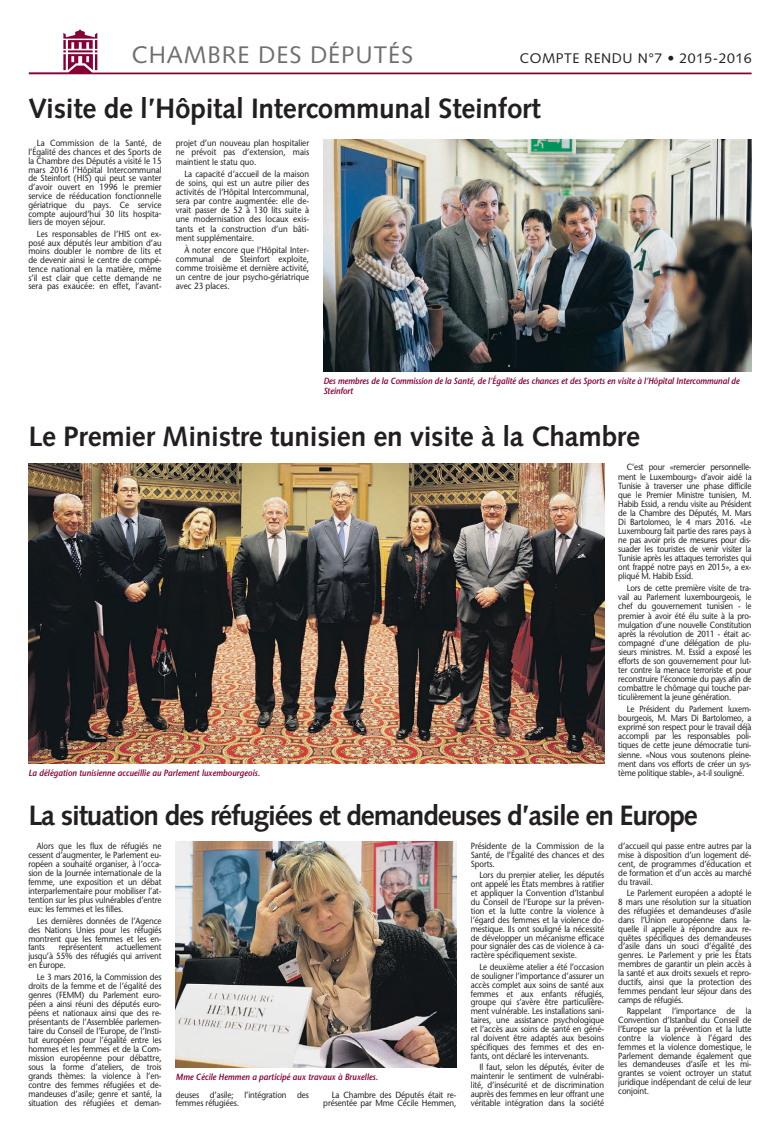
<style>
.page{position:relative;width:780px;height:1134px;background:#fff}
.page>*{position:absolute;margin:0;border:0;box-sizing:border-box;transform-origin:0 0}
.t1{font:700 28px "Syntax";letter-spacing:-.01em;color:#231f20}
.t2{font:700 28px "Syntax";letter-spacing:-.04em;color:#231f20}
.t3{font:24px "Syntax";letter-spacing:.04em;color:#706c6f}
.t4{font:14px "Syntax";letter-spacing:.04em;color:#231f20}
.t5{font:italic 600 9px/10px "Stone Sans";color:#860037;scale:.9 1}
.t6{font:8.9px/8.9px "Stone Sans";letter-spacing:-.01em;color:#231f20;text-align:justify;scale:.9 1}
.t7{font:8.9px/9.1px "Stone Sans";letter-spacing:-.01em;color:#231f20;text-align:justify;scale:.89 1}
</style>
<div class="page">
<svg style="left:29px;top:29px;width:722px;height:45px"></svg>
<img style="left:323px;top:139px;width:428px;height:232px">
<img style="left:28px;top:463px;width:576px;height:301px">
<img style="left:176px;top:842px;width:280px;height:225px">
<h2 class="t3" style="left:132px;top:41px;width:283px">CHAMBRE DES DÉPUTÉS</h2>
<h3 class="t4" style="left:520px;top:50px;width:233px">COMPTE RENDU N°7 • 2015-2016</h3>
<h1 class="t1" style="left:28px;top:92px;width:514px">Visite de l’Hôpital Intercommunal Steinfort</h1>
<p class="t6" style="left:28px;top:139px;width:150px;text-indent:9px">La Commission de la Santé, de l’Égalité des chances et des Sports de la Chambre des Députés a visité le 15 mars 2016 l’Hôpital Intercommunal de Steinfort (HIS) qui peut se vanter d’avoir ouvert en 1996 le premier service de rééducation fonctionnelle gériatrique du pays. Ce service compte aujourd’hui 30 lits hospita&shy;liers de moyen séjour.</p>
<p class="t6" style="left:28px;top:229px;width:150px;text-indent:9px">Les responsables de l’HIS ont ex&shy;posé aux députés leur ambition d’au moins doubler le nombre de lits et de devenir ainsi le centre de compé&shy;tence national en la matière, même s’il est clair que cette demande ne sera pas exaucée: en effet, l’avant-</p>
<p class="t6" style="left:176px;top:139px;width:150px;line-height:9.2px">projet d’un nouveau plan hospitalier ne prévoit pas d’extension, mais maintient le statu quo.</p>
<p class="t6" style="left:176px;top:169px;width:150px;line-height:9.2px;text-indent:9px">La capacité d’accueil de la maison de soins, qui est un autre pilier des activités de l’Hôpital Intercommunal, sera par contre augmentée: elle de&shy;vrait passer de 52 à 130 lits suite à une modernisation des locaux exis&shy;tants et la construction d’un bâti&shy;ment supplémentaire.</p>
<p class="t6" style="left:176px;top:245px;width:150px;line-height:9.2px;text-indent:9px">À noter encore que l’Hôpital Inter&shy;communal de Steinfort exploite, comme troisième et dernière activité, un centre de jour psycho-gériatrique avec 23 places.</p>
<p class="t5" style="left:323px;top:376px;width:464px">Des membres de la Commission de la Santé, de l’Égalité des chances et des Sports en visite à l’Hôpital Intercommunal de<br>Steinfort</p>
<h1 class="t1" style="left:28px;top:420px;width:613px">Le Premier Ministre tunisien en visite à la Chambre</h1>
<p class="t7" style="left:618px;top:463px;width:151px;text-indent:9px">C’est pour «remercier personnelle&shy;ment le Luxembourg» d’avoir aidé la Tunisie à traverser une phase difficile que le Premier Ministre tunisien, M.<br>Habib Essid, a rendu visite au Président de la Chambre des Députés, M. Mars Di Bartolomeo, le 4 mars 2016. «Le Luxembourg fait partie des rares pays à ne pas avoir pris de mesures pour dis&shy;suader les touristes de venir visiter la Tunisie après les attaques terroristes qui ont frappé notre pays en 2015», a ex&shy;pliqué M. Habib Essid.</p>
<p class="t7" style="left:618px;top:583px;width:151px;text-indent:9px">Lors de cette première visite de tra&shy;vail au Parlement luxembourgeois, le chef du gouvernement tunisien - le premier à avoir été élu suite à la pro&shy;mulgation d’une nouvelle Constitution après la révolution de 2011 - était ac&shy;compagné d’une délégation de plu&shy;sieurs ministres. M. Essid a exposé les efforts de son gouvernement pour lut&shy;ter contre la menace terroriste et pour reconstruire l’économie du pays afin de combattre le chômage qui touche par&shy;ticulièrement la jeune génération.</p>
<p class="t7" style="left:618px;top:704px;width:151px;text-indent:9px">Le Président du Parlement luxem&shy;bourgeois, M. Mars Di Bartolomeo, a exprimé son respect pour le travail déjà accompli par les responsables poli&shy;tiques de cette jeune démocratie tuni&shy;sienne. «Nous vous soutenons pleine&shy;ment dans vos efforts de créer un sys-</p>
<p class="t5" style="left:28px;top:767px;width:259px">La délégation tunisienne accueillie au Parlement luxembourgeois.</p>
<p class="t7" style="left:618px;top:768px;width:143px">tème politique stable», a-t-il souligné.</p>
<h1 class="t2" style="left:28px;top:799px;width:671px">La situation des réfugiées et demandeuses d’asile en Europe</h1>
<p class="t6" style="left:28px;top:841px;width:150px;text-indent:9px">Alors que les flux de réfugiés ne cessent d’augmenter, le Parlement eu&shy;ropéen a souhaité organiser, à l’occa&shy;sion de la Journée internationale de la femme, une exposition et un débat interparlementaire pour mobiliser l’at&shy;tention sur les plus vulnérables d’entre eux: les femmes et les filles.</p>
<p class="t6" style="left:28px;top:916px;width:150px;text-indent:9px">Les dernières données de l’Agence des Nations Unies pour les réfugiés montrent que les femmes et les en&shy;fants</p>
<p class="t6" style="left:471px;top:841px;width:150px">Présidente de la Commission de la Santé, de l’Égalité des chances et des Sports.</p>
<p class="t6" style="left:471px;top:871px;width:150px;text-indent:9px">Lors du premier atelier, les députés ont appelé les États membres à ratifier et appliquer la Convention d’Istanbul du Conseil de l’Europe sur la préven&shy;tion et la lutte contre la violence à l’égard des femmes et la violence do&shy;mestique. Ils ont souligné la nécessité de développer un mécanisme efficace pour signaler des cas de violence à ca&shy;ractère spécifiquement sexiste.</p>
<p class="t6" style="left:471px;top:962px;width:150px;text-indent:9px">Le deuxième atelier a été l’occasion de souligner l’importance d’assurer un accès complet aux soins de santé aux femmes et aux enfants réfugiés, groupe qui s’avère être particulière&shy;ment vulnérable. Les installations sani&shy;taires, une assistance psychologique et l’accès aux soins de santé en géné&shy;ral doivent être adaptés aux besoins spécifiques des femmes et des en&shy;fants, ont déclaré les intervenants.</p>
<p class="t6" style="left:471px;top:1062px;width:150px;text-indent:9px">Il faut, selon les députés, éviter de maintenir le sentiment de vulnérabi&shy;lité, d’insécurité et de discrimination auprès des femmes en leur offrant une véritable intégration dans la société</p>
<p class="t6" style="left:618px;top:841px;width:150px">d’accueil qui passe entre autres par la mise à disposition d’un logement dé&shy;cent, de programmes d’éducation et de formation et d’un accès au marché du travail.</p>
<p class="t6" style="left:618px;top:888px;width:150px;text-indent:9px">Le Parlement européen a adopté le 8 mars une résolution sur la situation des réfugiées et demandeuses d’asile dans l’Union européenne dans la&shy;quelle il appelle à répondre aux re&shy;quêtes spécifiques des demandeuses d’asile dans un souci d’égalité des genres. Le Parlement y prie les États membres de garantir un plein accès à la santé et aux droits sexuels et repro&shy;ductifs, ainsi que la protection des femmes pendant leur séjour dans des camps de réfugiés.</p>
<p class="t6" style="left:618px;top:1006px;width:150px;text-indent:9px">Rappelant l’importance de la Convention d’Istanbul du Conseil de l’Europe sur la prévention et la lutte contre la violence à l’égard des femmes et la violence domestique, le Parlement demande également que les demandeuses d’asile et les mi&shy;grantes se voient octroyer un statut juridique indépendant de celui de leur conjoint.</p>
<p class="t6" style="left:59px;top:943px;width:50px">représentent</p>
<p class="t6" style="left:28px;top:943px;width:150px;text-indent:88px">actuellement jusqu’à 55% des réfugiés qui arrivent en Europe.</p>
<p class="t6" style="left:28px;top:972px;width:150px;text-indent:9px">Le 3 mars 2016, la Commission des droits de la femme et de l’égalité des genres (FEMM) du Parlement euro&shy;péen a ainsi réuni des députés euro&shy;péens et nationaux ainsi que des re&shy;présentants de l’Assemblée parlemen&shy;taire du Conseil de l’Europe, de l’Insti&shy;tut européen pour l’égalité entre les hommes et les femmes et de la Com&shy;mission européenne pour débattre, sous la forme d’ateliers, de trois grands thèmes: la violence à l’en&shy;contre des femmes réfugiées et de&shy;mandeuses d’asile; genre et santé, la situation des réfugiées et deman-</p>
<p class="t5" style="left:176px;top:1071px;width:226px">Mme Cécile Hemmen a participé aux travaux à Bruxelles.</p>
<p class="t6" style="left:176px;top:1090px;width:149px">deuses d’asile; l’intégration des femmes réfugiées.</p>
<p class="t6" style="left:323px;top:1090px;width:149px;text-align:right">La Chambre des Députés était re&shy;présentée par Mme Cécile Hemmen,</p>
</div>
